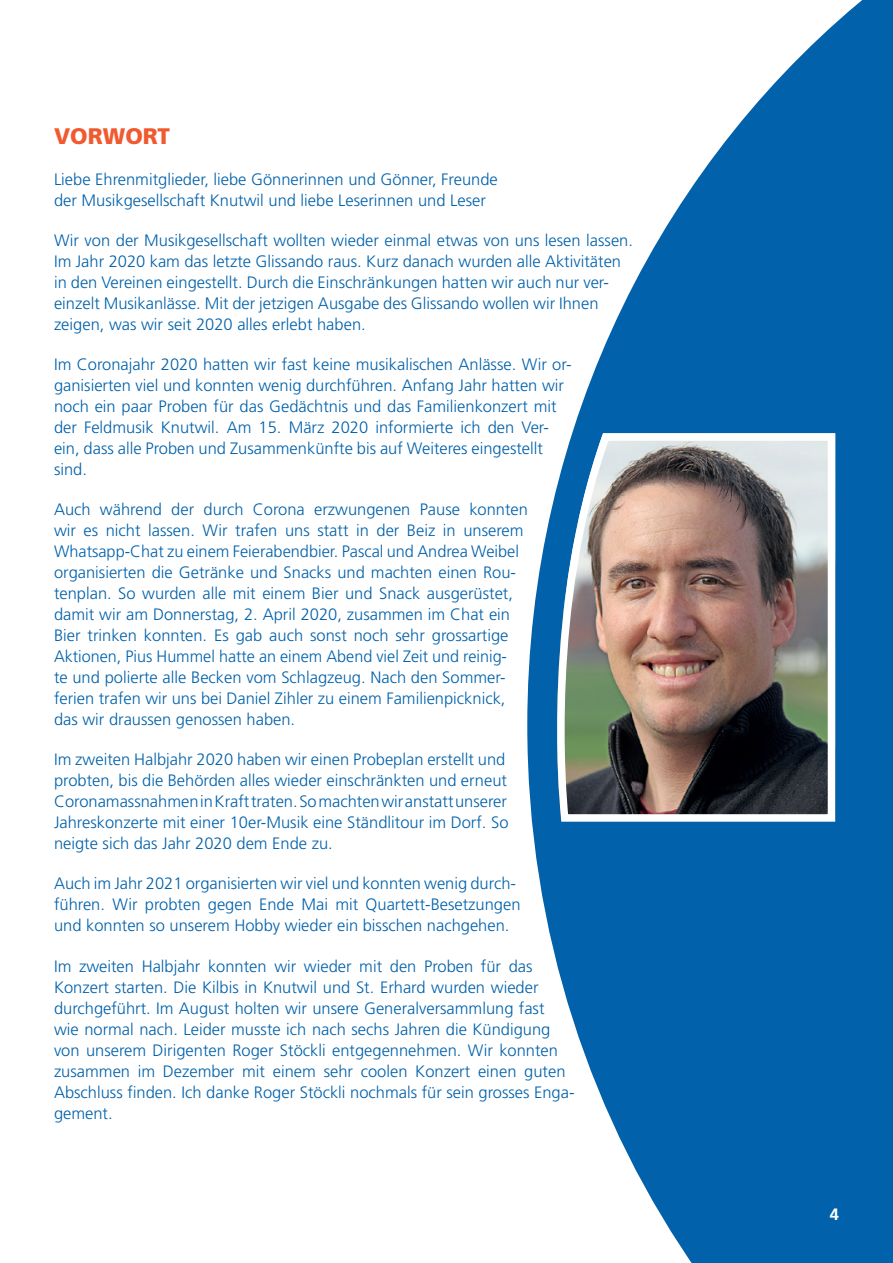
<style>
.page{position:relative;width:893px;height:1263px;background:#fff}
.page>*{position:absolute;margin:0;border:0;box-sizing:border-box;transform-origin:0 0}
.t1{font:900 22.5px "Frutiger LT Pro";color:#f1592f}
.t2{font:300 16.5px/21px "Frutiger LT Pro";color:#0161aa}
.t3{font:700 16.5px "Frutiger LT Pro";color:#fff}
</style>
<div class="page">
<svg style="left:527px;top:0;width:366px;height:1263px;fill:#0161aa"></svg>
<img style="left:546px;top:429px;width:293px;height:397px">
<h1 class="t1" style="left:54px;top:123px;width:118px">VORWORT</h1>
<p class="t2" style="left:54px;top:168px;width:445px">Liebe Ehrenmitglieder, liebe Gönnerinnen und Gönner, Freunde der Musikgesellschaft Knutwil und liebe Leserinnen und Leser</p>
<p class="t2" style="left:54px;top:230px;width:580px">Wir von der Musikgesellschaft wollten wieder einmal etwas von uns lesen lassen.<br>Im Jahr 2020 kam das letzte Glissando raus. Kurz danach wurden alle Aktivitäten in den Vereinen eingestellt. Durch die Einschränkungen hatten wir auch nur ver&shy;einzelt Musikanlässe. Mit der jetzigen Ausgabe des Glissando wollen wir Ihnen zeigen, was wir seit 2020 alles erlebt haben.</p>
<p class="t2" style="left:54px;top:354px;width:519px">Im Coronajahr 2020 hatten wir fast keine musikalischen Anlässe. Wir or&shy;ganisierten viel und konnten wenig durchführen. Anfang Jahr hatten wir noch ein paar Proben für das Gedächtnis und das Familienkonzert mit der Feldmusik Knutwil. Am 15. März 2020 informierte ich den Ver&shy;ein, dass alle Proben und Zusammenkünfte bis auf Weiteres eingestellt sind.</p>
<p class="t2" style="left:54px;top:499px;width:476px">Auch während der durch Corona erzwungenen Pause konnten wir es nicht lassen. Wir trafen uns statt in der Beiz in unserem Whatsapp-Chat zu einem Feierabendbier. Pascal und Andrea Weibel organisierten die Getränke und Snacks und machten einen Rou&shy;tenplan. So wurden alle mit einem Bier und Snack ausgerüstet, damit wir am Donnerstag, 2. April 2020, zusammen im Chat ein Bier trinken konnten. Es gab auch sonst noch sehr grossartige Aktionen, Pius Hummel hatte an einem Abend viel Zeit und reinig-<br>te und polierte alle Becken vom Schlagzeug. Nach den Sommer&shy;ferien trafen wir uns bei Daniel Zihler zu einem Familienpicknick, das wir draussen genossen haben.</p>
<p class="t2" style="left:54px;top:749px;width:456px">Im zweiten Halbjahr 2020 haben wir einen Probeplan erstellt und probten, bis die Behörden alles wieder einschränkten und erneut Coronamassnahmen in Kraft traten. So machten wir anstatt unserer Jahreskonzerte mit einer 10er-Musik eine Ständlitour im Dorf. So neigte sich das Jahr 2020 dem Ende zu.</p>
<p class="t2" style="left:54px;top:873px;width:468px">Auch im Jahr 2021 organisierten wir viel und konnten wenig durch&shy;führen. Wir probten gegen Ende Mai mit Quartett-Besetzungen und konnten so unserem Hobby wieder ein bisschen nachgehen.</p>
<p class="t2" style="left:54px;top:955px;width:522px">Im zweiten Halbjahr konnten wir wieder mit den Proben für das Konzert starten. Die Kilbis in Knutwil und St. Erhard wurden wieder durchgeführt. Im August holten wir unsere Generalversammlung fast<br>wie normal nach. Leider musste ich nach sechs Jahren die Kündigung von unserem Dirigenten Roger Stöckli entgegennehmen. Wir konnten zusammen im Dezember mit einem sehr coolen Konzert einen guten Abschluss finden. Ich danke Roger Stöckli nochmals für sein grosses Enga&shy;gement.</p>
<p class="t3" style="left:830px;top:1205px;width:11px">4</p>
</div>
